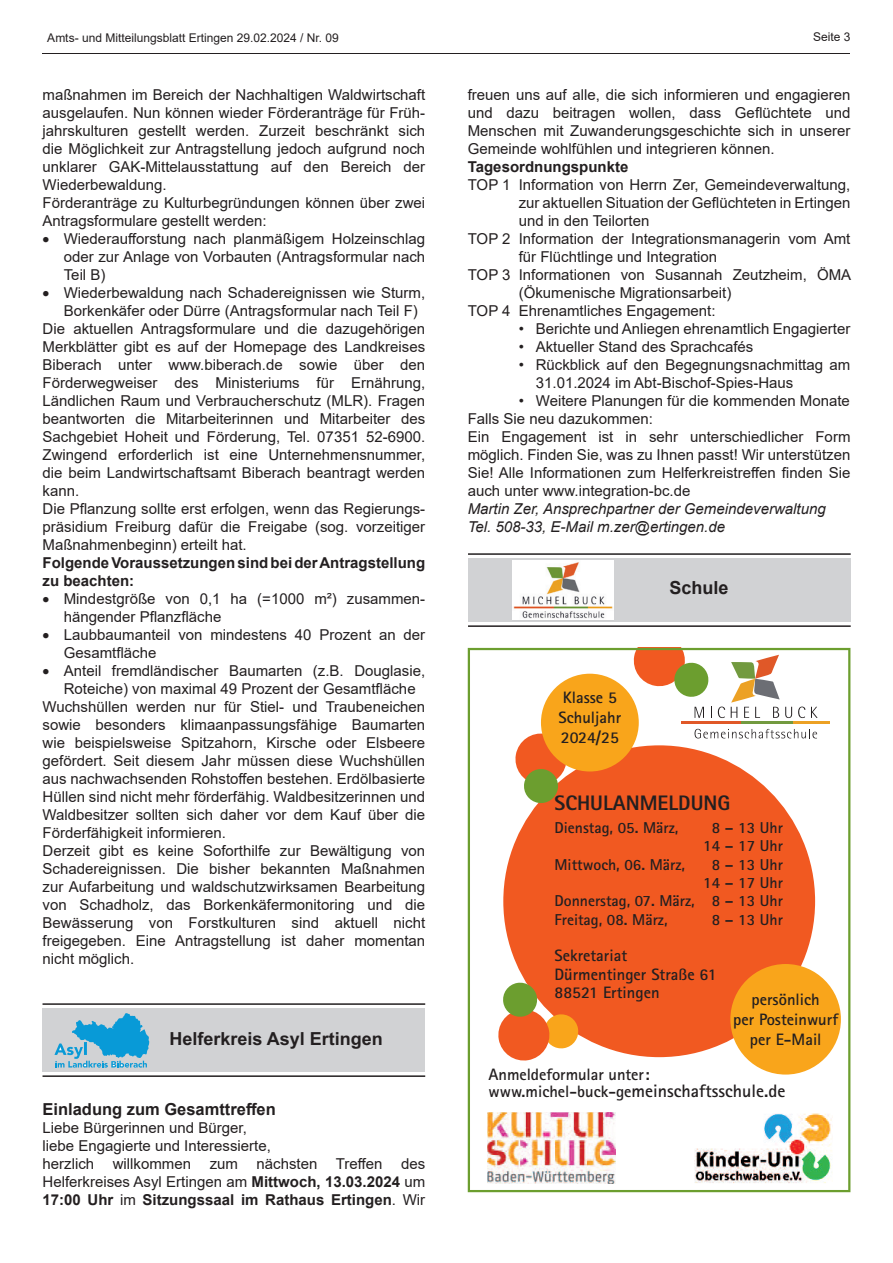
<style>
.page{position:relative;width:893px;height:1263px;background:#fff}
.page>*{position:absolute;margin:0;border:0;box-sizing:border-box;transform-origin:0 0}
.t1{font:800 21px "Rotis Sans Serif Pro";color:#231f20}
.t2{font:700 18px "Rotis Sans Serif Pro";color:#231f20}
.t3{font:700 18px "Arial";color:#231f20}
.t4{font:700 16.5px/19.8px "Rotis Sans Serif Pro";color:#231f20}
.t5{font:700 16.5px "Arial";color:#231f20}
.t6{font:700 15.75px "Rotis Sans Serif Pro";color:#231f20}
.t7{font:15px/18px "Arial";color:#231f20}
.t8{font:italic 15px/18px "Arial";color:#231f20}
.t9{font:700 15px/18px "Arial";color:#231f20}
.t10{font:12px "Arial";color:#231f20}
.s1{font-weight:700}
.s2{color:#f15921}
.s3{font-size:16.5px}
</style>
<div class="page">
<hr style="left:42px;top:54px;width:808px;height:1px;background:#231f20">
<div style="left:43px;top:1008px;width:382px;height:64px;background:#d1d2d4"></div>
<hr style="left:43px;top:1075px;width:382px;height:2px;background:#231f20">
<hr style="left:43px;top:1003px;width:382px;height:2px;background:#231f20">
<svg style="left:54px;top:1013px;width:95px;height:54px"></svg>
<div style="left:468px;top:558px;width:382px;height:64px;background:#d1d2d4"></div>
<hr style="left:468px;top:553px;width:383px;height:2px;background:#231f20">
<hr style="left:468px;top:625px;width:383px;height:2px;background:#231f20">
<svg style="left:512px;top:560px;width:102px;height:60px"></svg>
<img style="left:513px;top:561px;width:100px;height:58px">
<svg style="left:468px;top:648px;width:382px;height:544px"></svg>
<svg style="left:496px;top:981px;width:84px;height:81px"></svg>
<img style="left:694px;top:1111px;width:139px;height:72px">
<img style="left:488px;top:1112px;width:127px;height:72px">
<div style="left:730px;top:964px;width:111px;height:110px;background:#f9a51b;border-radius:50%"></div>
<div style="left:541px;top:674px;width:98px;height:97px;background:#f9a51b;border-radius:50%"></div>
<svg style="left:513px;top:731px;width:56px;height:73px"></svg>
<p class="t10" style="left:47px;top:29px;width:293px">Amts- und Mitteilungsblatt Ertingen 29.02.2024 / Nr. 09</p>
<p class="t10" style="left:813px;top:29px;width:39px">Seite 3</p>
<p class="t7" style="left:43px;top:86px;width:384px">maßnahmen im Bereich der Nachhaltigen Waldwirtschaft ausgelaufen. Nun können wieder Förderanträge für Früh&shy;jahrskulturen gestellt werden. Zurzeit beschränkt sich die Möglichkeit zur Antragstellung jedoch aufgrund noch unklarer GAK-Mittelausstattung auf den Bereich der Wiederbewaldung.<br>Förderanträge zu Kulturbegründungen können über zwei Antragsformulare gestellt werden:</p>
<p class="t7" style="left:64px;top:230px;width:363px;text-align:justify;text-indent:-21px">• Wiederaufforstung nach planmäßigem Holzeinschlag oder zur Anlage von Vorbauten (Antragsformular nach Teil B)</p>
<p class="t7" style="left:43px;top:284px;width:384px">• Wiederbewaldung nach Schadereignissen wie Sturm,</p>
<p class="t7" style="left:64px;top:302px;width:356px">Borkenkäfer oder Dürre (Antragsformular nach Teil F)</p>
<p class="t7" style="left:43px;top:320px;width:384px">Die aktuellen Antragsformulare und die dazugehörigen</p>
<p class="t7" style="left:43px;top:338px;width:384px">Merkblätter gibt es auf der Homepage des Landkreises</p>
<p class="t7" style="left:43px;top:356px;width:384px">Biberach unter www.biberach.de sowie über den</p>
<p class="t7" style="left:43px;top:374px;width:384px">Förderwegweiser des Ministeriums für Ernährung,</p>
<p class="t7" style="left:43px;top:392px;width:384px">Ländlichen Raum und Verbraucherschutz (MLR). Fragen</p>
<p class="t7" style="left:43px;top:410px;width:384px">beantworten die Mitarbeiterinnen und Mitarbeiter des</p>
<p class="t7" style="left:43px;top:428px;width:384px">Sachgebiet Hoheit und Förderung, Tel. 07351 52-6900.</p>
<p class="t7" style="left:43px;top:446px;width:384px">Zwingend erforderlich ist eine Unternehmensnummer,</p>
<p class="t7" style="left:43px;top:464px;width:384px">die beim Landwirtschaftsamt Biberach beantragt werden</p>
<p class="t7" style="left:43px;top:482px;width:38px">kann.</p>
<p class="t7" style="left:43px;top:500px;width:384px">Die Pflanzung sollte erst erfolgen, wenn das Regierungs-</p>
<p class="t7" style="left:43px;top:518px;width:384px">präsidium Freiburg dafür die Freigabe (sog. vorzeitiger</p>
<p class="t7" style="left:43px;top:536px;width:206px">Maßnahmenbeginn) erteilt hat.</p>
<p class="t9" style="left:43px;top:554px;width:384px">Folgende Voraussetzungen sind bei der Antragstellung zu beachten:</p>
<p class="t7" style="left:64px;top:590px;width:363px;text-indent:-21px">• Mindestgröße von 0,1 ha (=1000 m²) zusammen&shy;hängender Pflanzfläche</p>
<p class="t7" style="left:64px;top:626px;width:363px;text-indent:-21px">• Laubbaumanteil von mindestens 40 Prozent an der<br>Gesamtfläche</p>
<p class="t7" style="left:43px;top:662px;width:384px">• Anteil fremdländischer Baumarten (z.B. Douglasie,</p>
<p class="t7" style="left:64px;top:680px;width:353px">Roteiche) von maximal 49 Prozent der Gesamtfläche</p>
<p class="t7" style="left:43px;top:698px;width:384px">Wuchshüllen werden nur für Stiel- und Traubeneichen</p>
<p class="t7" style="left:43px;top:716px;width:384px">sowie besonders klimaanpassungsfähige Baumarten</p>
<p class="t7" style="left:43px;top:734px;width:384px">wie beispielsweise Spitzahorn, Kirsche oder Elsbeere</p>
<p class="t7" style="left:43px;top:752px;width:384px">gefördert. Seit diesem Jahr müssen diese Wuchshüllen</p>
<p class="t7" style="left:43px;top:770px;width:384px">aus nachwachsenden Rohstoffen bestehen. Erdölbasierte</p>
<p class="t7" style="left:43px;top:788px;width:384px">Hüllen sind nicht mehr förderfähig. Waldbesitzerinnen und</p>
<p class="t7" style="left:43px;top:806px;width:384px">Waldbesitzer sollten sich daher vor dem Kauf über die</p>
<p class="t7" style="left:43px;top:824px;width:185px">Förderfähigkeit informieren.</p>
<p class="t7" style="left:43px;top:842px;width:384px">Derzeit gibt es keine Soforthilfe zur Bewältigung von</p>
<p class="t7" style="left:43px;top:860px;width:384px">Schadereignissen. Die bisher bekannten Maßnahmen</p>
<p class="t7" style="left:43px;top:878px;width:384px">zur Aufarbeitung und waldschutzwirksamen Bearbeitung</p>
<p class="t7" style="left:43px;top:896px;width:384px">von Schadholz, das Borkenkäfermonitoring und die</p>
<p class="t7" style="left:43px;top:914px;width:384px">Bewässerung von Forstkulturen sind aktuell nicht</p>
<p class="t7" style="left:43px;top:932px;width:384px">freigegeben. Eine Antragstellung ist daher momentan</p>
<p class="t7" style="left:43px;top:950px;width:93px">nicht möglich.</p>
<p class="t3" style="left:169px;top:1026px;width:215px">Helferkreis Asyl Ertingen</p>
<p class="t5" style="left:43px;top:1097px;width:235px">Einladung zum Gesamttreffen</p>
<p class="t7" style="left:43px;top:1118px;width:384px">Liebe Bürgerinnen und Bürger,<br>liebe Engagierte und Interessierte,<br>herzlich willkommen zum nächsten Treffen des Helferkreises Asyl Ertingen am <span class="s1">Mittwoch, 13.03.2024</span> um <span class="s1">17:00 Uhr</span> im <span class="s1">Sitzungssaal im Rathaus Ertingen</span>. Wir</p>
<p class="t7" style="left:468px;top:86px;width:384px;text-align:justify">freuen uns auf alle, die sich informieren und engagieren und dazu beitragen wollen, dass Geflüchtete und Menschen mit Zuwanderungsgeschichte sich in unserer Gemeinde wohlfühlen und integrieren können.</p>
<p class="t9" style="left:468px;top:158px;width:162px">Tagesordnungspunkte</p>
<p class="t7" style="left:468px;top:176px;width:384px">TOP 1 Information von Herrn Zer, Gemeindeverwaltung,</p>
<p class="t7" style="left:519px;top:194px;width:333px">zur aktuellen Situation der Geflüchteten in Ertingen</p>
<p class="t7" style="left:519px;top:212px;width:132px">und in den Teilorten</p>
<p class="t7" style="left:468px;top:230px;width:384px">TOP 2 Information der Integrationsmanagerin vom Amt</p>
<p class="t7" style="left:519px;top:248px;width:200px">für Flüchtlinge und Integration</p>
<p class="t7" style="left:468px;top:266px;width:385px">TOP 3 Informationen von Susannah Zeutzheim, ÖMA</p>
<p class="t7" style="left:519px;top:284px;width:214px">(Ökumenische Migrationsarbeit)</p>
<p class="t7" style="left:468px;top:302px;width:249px">TOP 4 Ehrenamtliches Engagement:</p>
<p class="t7" style="left:519px;top:320px;width:333px">• Berichte und Anliegen ehrenamtlich Engagierter</p>
<p class="t7" style="left:519px;top:338px;width:236px">• Aktueller Stand des Sprachcafés</p>
<p class="t7" style="left:536px;top:356px;width:316px;text-indent:-17px">• Rückblick auf den Begegnungsnachmittag am<br>31.01.2024 im Abt-Bischof-Spies-Haus</p>
<p class="t7" style="left:468px;top:392px;width:384px;text-indent:51px">• Weitere Planungen für die kommenden Monate Falls Sie neu dazukommen:<br>Ein Engagement ist in sehr unterschiedlicher Form möglich. Finden Sie, was zu Ihnen passt! Wir unterstützen Sie! Alle Informationen zum Helferkreistreffen finden Sie auch unter www.integration-bc.de</p>
<p class="t8" style="left:468px;top:500px;width:359px">Martin Zer, Ansprechpartner der Gemeindeverwaltung<br>Tel. 508-33, E-Mail m.zer@ertingen.de</p>
<p class="t4" style="left:558px;top:688px;width:64px">Klasse 5<br>Schuljahr<br>2024/25</p>
<p class="t3" style="left:669px;top:575px;width:60px">Schule</p>
<h1 class="t1" style="left:554px;top:790px;width:177px">SCHULANMELDUNG</h1>
<p class="t6" style="left:554px;top:818px;width:125px">Dienstag, 05. März,</p>
<p class="t6" style="left:703px;top:818px;width:81px"><span class="s2">0</span>8 – 13 Uhr</p>
<p class="t6" style="left:703px;top:836px;width:81px">14 – 17 Uhr</p>
<p class="t6" style="left:554px;top:854px;width:230px">Mittwoch, 06. März, <span class="s2">0</span>8 – 13 Uhr</p>
<p class="t6" style="left:703px;top:873px;width:81px">14 – 17 Uhr</p>
<p class="t6" style="left:554px;top:891px;width:230px">Donnerstag, 07. März, <span class="s2">0</span>8 – 13 Uhr</p>
<p class="t6" style="left:554px;top:909px;width:115px">Freitag, 08. März,</p>
<p class="t6" style="left:703px;top:909px;width:81px"><span class="s2">0</span>8 – 13 Uhr</p>
<p class="t4" style="left:554px;top:946px;width:164px;line-height:18.3px">Sekretariat<br>Dürmentinger Straße 61<br>88521 Ertingen</p>
<p class="t4" style="left:733px;top:989px;width:107px;text-align:center">persönlich<br>per Posteinwurf per E-Mail</p>
<p class="t4" style="left:489px;top:1064px;width:163px">Anmeldeformular unter:</p>
<p class="t2" style="left:489px;top:1080px;width:298px"><span class="s3">www.michel-buck-ge</span>meinschaftsschule.de</p>
</div>
